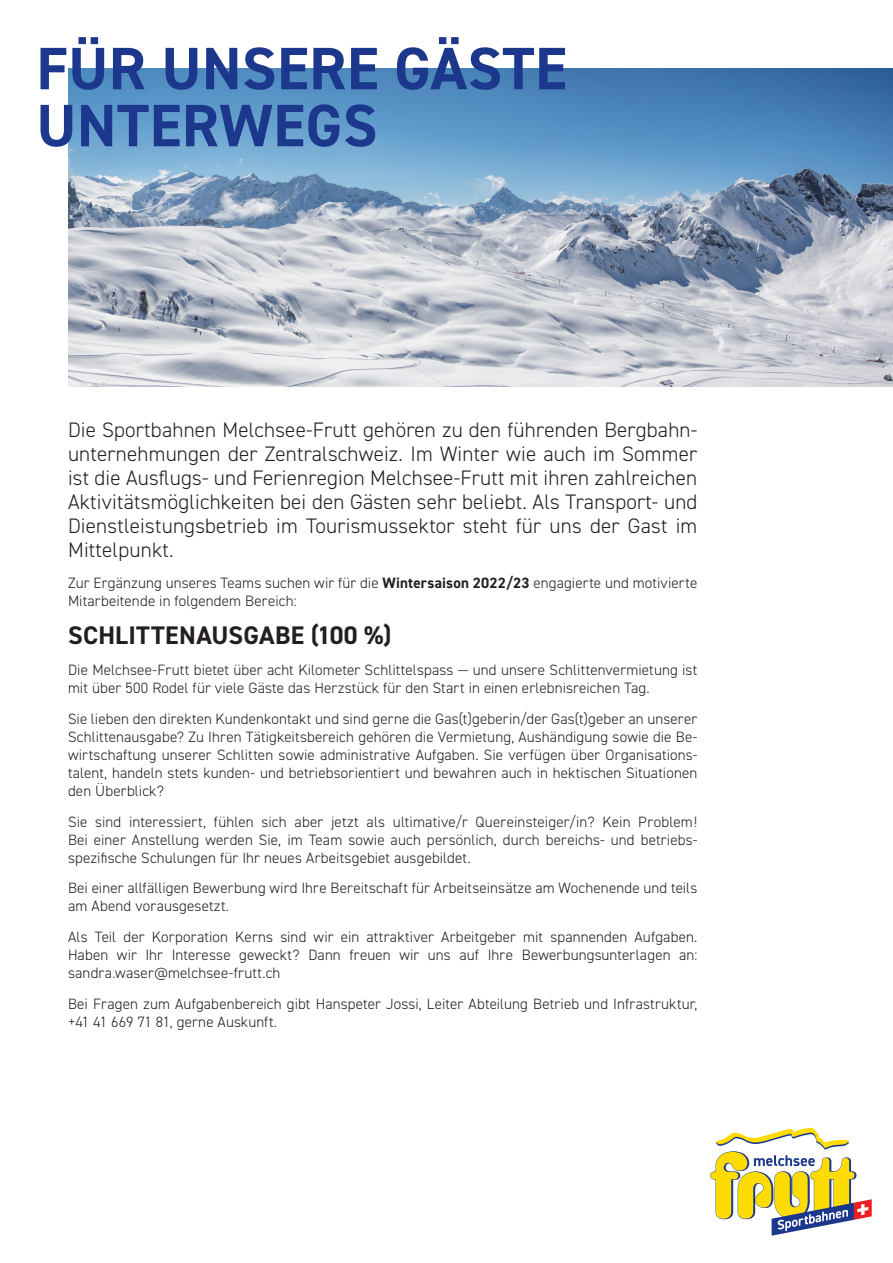
<style>
.page{position:relative;width:893px;height:1263px;background:#fff}
.page>*{position:absolute;margin:0;border:0;box-sizing:border-box;transform-origin:0 0}
.t1{font:700 60px/57px "DIN2014";letter-spacing:.01em;color:#1b388c}
.t2{font:700 25.5px "DIN2014";letter-spacing:.01em;color:#231f20}
.t3{font:300 21px/24px "DIN2014";letter-spacing:.01em;color:#231f20;text-align:justify}
.t4{font:300 15px/18px "DIN2014";letter-spacing:.01em;color:#231f20}
.s1{font-weight:700}
</style>
<div class="page">
<svg style="left:710px;top:1128px;width:162px;height:108px"></svg>
<img style="left:68px;top:68px;width:825px;height:319px">
<h1 class="t1" style="left:36px;top:39px;width:532px">FÜR UNSERE GÄSTE<br>UNTERWEGS</h1>
<p class="t3" style="left:68px;top:418px;width:631px">Die Sportbahnen Melchsee-Frutt gehören zu den führenden Bergbahn&shy;unternehmungen der Zentralschweiz. Im Winter wie auch im Sommer ist die Ausflugs- und Ferienregion Melchsee-Frutt mit ihren zahlreichen Aktivitätsmöglichkeiten bei den Gästen sehr beliebt. Als Transport- und Dienstleistungsbetrieb im Tourismussektor steht für uns der Gast im Mittelpunkt.</p>
<p class="t4" style="left:68px;top:574px;width:631px">Zur Ergänzung unseres Teams suchen wir für die <span class="s1">Wintersaison 2022/23</span> engagierte und motivierte<br>Mitarbeitende in folgendem Bereich:</p>
<h2 class="t2" style="left:68px;top:619px;width:325px">SCHLITTENAUSGABE (100 %)</h2>
<p class="t4" style="left:68px;top:661px;width:631px">Die Melchsee-Frutt bietet über acht Kilometer Schlittelspass — und unsere Schlittenvermietung ist mit über 500 Rodel für viele Gäste das Herzstück für den Start in einen erlebnisreichen Tag.</p>
<p class="t4" style="left:68px;top:710px;width:631px;text-align:justify">Sie lieben den direkten Kundenkontakt und sind gerne die Gas(t)geberin/der Gas(t)geber an unserer Schlittenausgabe? Zu Ihren Tätigkeitsbereich gehören die Vermietung, Aushändigung sowie die Be&shy;wirtschaftung unserer Schlitten sowie administrative Aufgaben. Sie verfügen über Organisations&shy;talent, handeln stets kunden- und betriebsorientiert und bewahren auch in hektischen Situationen den Überblick?</p>
<p class="t4" style="left:68px;top:812px;width:631px;text-align:justify">Sie sind interessiert, fühlen sich aber jetzt als ultimative/r Quereinsteiger/in? Kein Problem!<br>Bei einer Anstellung werden Sie, im Team sowie auch persönlich, durch bereichs- und betriebs&shy;spezifische Schulungen für Ihr neues Arbeitsgebiet ausgebildet.</p>
<p class="t4" style="left:68px;top:879px;width:631px">Bei einer allfälligen Bewerbung wird Ihre Bereitschaft für Arbeitseinsätze am Wochenende und teils am Abend vorausgesetzt.</p>
<p class="t4" style="left:68px;top:928px;width:631px;text-align:justify">Als Teil der Korporation Kerns sind wir ein attraktiver Arbeitgeber mit spannenden Aufgaben.<br>Haben wir Ihr Interesse geweckt? Dann freuen wir uns auf Ihre Bewerbungsunterlagen an: sandra.waser@melchsee-frutt.ch</p>
<p class="t4" style="left:68px;top:995px;width:631px">Bei Fragen zum Aufgabenbereich gibt Hanspeter Jossi, Leiter Abteilung Betrieb und Infrastruktur, +41 41 669 71 81, gerne Auskunft.</p>
</div>
